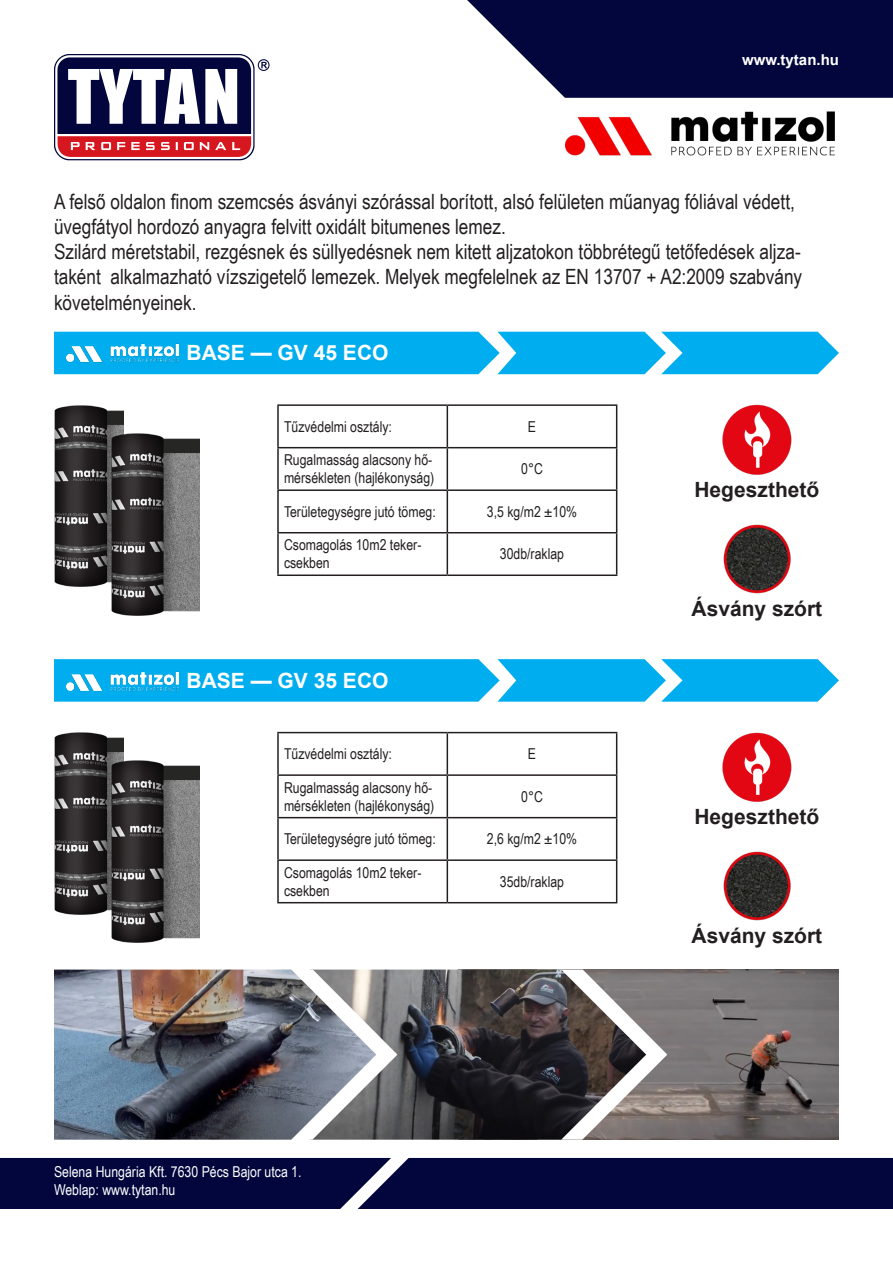
<style>
.page{position:relative;width:893px;height:1263px;background:#fff}
.page>*{position:absolute;margin:0;border:0;box-sizing:border-box;transform-origin:0 0}
.t1{font:21px/25.2px "Arial Narrow";color:#231f20}
.t2{font:700 21px "Arial";color:#231f20}
.t3{font:700 21px "Arial";color:#fff}
.t4{font:15px/18px "Arial Narrow";color:#231f20}
.t5{font:15px/18px "Arial Narrow";color:#fff}
.t6{font:700 15px "Arial";color:#fff}
</style>
<div class="page">
<svg style="left:467px;top:0;width:426px;height:98px;background:#1f2353"></svg>
<svg style="left:54px;top:54px;width:201px;height:106px"></svg>
<svg style="left:55px;top:55px;width:198px;height:104px"></svg>
<svg style="left:258px;top:59px;width:12px;height:12px"></svg>
<svg style="left:57px;top:57px;width:194px;height:100px"></svg>
<div style="left:0;top:1158px;width:893px;height:51px;background:#02063d"></div>
<img style="left:566px;top:111px;width:268px;height:45px">
<img style="left:667px;top:969px;width:172px;height:171px">
<svg style="left:646px;top:969px;width:21px;height:171px;background:#908b89"></svg>
<img style="left:397px;top:969px;width:249px;height:171px">
<div style="left:54px;top:332px;width:785px;height:42px;background:#00aeef"></div>
<img style="left:722px;top:404px;width:70px;height:71px">
<img style="left:723px;top:524px;width:68px;height:70px">
<img style="left:54px;top:405px;width:69px;height:181px">
<img style="left:65px;top:432px;width:134px;height:184px">
<hr style="left:277px;top:404px;width:170px;height:2px;background:#231f20">
<hr style="left:277px;top:406px;width:2px;height:41px;background:#231f20">
<hr style="left:447px;top:404px;width:170px;height:2px;background:#231f20">
<hr style="left:447px;top:406px;width:1px;height:41px;background:#231f20">
<hr style="left:616px;top:406px;width:1px;height:41px;background:#231f20">
<hr style="left:277px;top:447px;width:170px;height:1px;background:#231f20">
<hr style="left:277px;top:448px;width:2px;height:41px;background:#231f20">
<hr style="left:447px;top:447px;width:170px;height:1px;background:#231f20">
<hr style="left:447px;top:448px;width:1px;height:41px;background:#231f20">
<hr style="left:616px;top:448px;width:1px;height:41px;background:#231f20">
<hr style="left:277px;top:489px;width:170px;height:2px;background:#231f20">
<hr style="left:277px;top:491px;width:2px;height:41px;background:#231f20">
<hr style="left:447px;top:489px;width:170px;height:2px;background:#231f20">
<hr style="left:447px;top:491px;width:1px;height:41px;background:#231f20">
<hr style="left:616px;top:491px;width:1px;height:41px;background:#231f20">
<hr style="left:277px;top:532px;width:170px;height:1px;background:#231f20">
<hr style="left:277px;top:533px;width:2px;height:41px;background:#231f20">
<hr style="left:447px;top:532px;width:170px;height:1px;background:#231f20">
<hr style="left:447px;top:533px;width:1px;height:41px;background:#231f20">
<hr style="left:616px;top:533px;width:1px;height:41px;background:#231f20">
<hr style="left:277px;top:574px;width:170px;height:2px;background:#231f20">
<hr style="left:447px;top:574px;width:170px;height:2px;background:#231f20">
<img style="left:54px;top:732px;width:69px;height:182px">
<img style="left:65px;top:760px;width:134px;height:183px">
<hr style="left:277px;top:732px;width:170px;height:1px;background:#231f20">
<hr style="left:277px;top:733px;width:2px;height:41px;background:#231f20">
<hr style="left:447px;top:732px;width:170px;height:1px;background:#231f20">
<hr style="left:447px;top:733px;width:1px;height:41px;background:#231f20">
<hr style="left:616px;top:733px;width:1px;height:41px;background:#231f20">
<hr style="left:277px;top:774px;width:170px;height:2px;background:#231f20">
<hr style="left:277px;top:776px;width:2px;height:41px;background:#231f20">
<hr style="left:447px;top:774px;width:170px;height:2px;background:#231f20">
<hr style="left:447px;top:776px;width:1px;height:41px;background:#231f20">
<hr style="left:616px;top:776px;width:1px;height:41px;background:#231f20">
<hr style="left:277px;top:817px;width:170px;height:1px;background:#231f20">
<hr style="left:277px;top:818px;width:2px;height:41px;background:#231f20">
<hr style="left:447px;top:817px;width:170px;height:1px;background:#231f20">
<hr style="left:447px;top:818px;width:1px;height:41px;background:#231f20">
<hr style="left:616px;top:818px;width:1px;height:41px;background:#231f20">
<hr style="left:277px;top:859px;width:170px;height:2px;background:#231f20">
<hr style="left:277px;top:861px;width:2px;height:41px;background:#231f20">
<hr style="left:447px;top:859px;width:170px;height:2px;background:#231f20">
<hr style="left:447px;top:861px;width:1px;height:41px;background:#231f20">
<hr style="left:616px;top:861px;width:1px;height:41px;background:#231f20">
<hr style="left:277px;top:902px;width:170px;height:1px;background:#231f20">
<hr style="left:447px;top:902px;width:170px;height:1px;background:#231f20">
<img style="left:722px;top:732px;width:70px;height:70px">
<img style="left:723px;top:851px;width:68px;height:70px">
<svg style="left:54px;top:659px;width:785px;height:43px;background:#12b3f0"></svg>
<img style="left:67px;top:342px;width:111px;height:22px">
<img style="left:67px;top:670px;width:111px;height:22px">
<svg style="left:376px;top:969px;width:21px;height:171px;background:#848486"></svg>
<img style="left:54px;top:969px;width:322px;height:171px">
<p class="t6" style="left:742px;top:49px;width:98px">www.tytan.hu</p>
<p class="t1" style="left:54px;top:188px;width:742px">A felső oldalon finom szemcsés ásványi szórással borított, alsó felületen műanyag fóliával védett, üvegfátyol hordozó anyagra felvitt oxidált bitumenes lemez.</p>
<p class="t1" style="left:54px;top:238px;width:750px;text-align:justify">Szilárd méretstabil, rezgésnek és süllyedésnek nem kitett aljzatokon többrétegű tetőfedések aljza&shy;taként alkalmazható vízszigetelő lemezek. Melyek megfelelnek az EN 13707 + A2:2009 szabvány követelményeinek.</p>
<p class="t3" style="left:187px;top:338px;width:203px">BASE — GV 45 ECO</p>
<p class="t4" style="left:284px;top:417px;width:109px">Tűzvédelmi osztály:</p>
<p class="t4" style="left:528px;top:417px;width:10px">E</p>
<p class="t4" style="left:284px;top:451px;width:152px">Rugalmasság alacsony hő&shy;mérsékleten (hajlékonyság)</p>
<p class="t4" style="left:521px;top:460px;width:23px">0°C</p>
<p class="t4" style="left:284px;top:502px;width:153px">Területegységre jutó tömeg:</p>
<p class="t4" style="left:487px;top:502px;width:92px">3,5 kg/m2 ±10%</p>
<p class="t4" style="left:284px;top:536px;width:139px">Csomagolás 10m2 teker&shy;csekben</p>
<p class="t4" style="left:500px;top:545px;width:66px">30db/raklap</p>
<p class="t3" style="left:187px;top:666px;width:203px">BASE — GV 35 ECO</p>
<p class="t4" style="left:284px;top:744px;width:109px">Tűzvédelmi osztály:</p>
<p class="t4" style="left:528px;top:744px;width:10px">E</p>
<p class="t4" style="left:284px;top:778px;width:152px">Rugalmasság alacsony hő&shy;mérsékleten (hajlékonyság)</p>
<p class="t4" style="left:521px;top:787px;width:23px">0°C</p>
<p class="t4" style="left:284px;top:829px;width:153px">Területegységre jutó tömeg:</p>
<p class="t4" style="left:487px;top:829px;width:92px">2,6 kg/m2 ±10%</p>
<p class="t4" style="left:284px;top:863px;width:139px">Csomagolás 10m2 teker&shy;csekben</p>
<p class="t4" style="left:500px;top:872px;width:66px">35db/raklap</p>
<p class="t5" style="left:54px;top:1162px;width:249px">Selena Hungária Kft. 7630 Pécs Bajor utca 1.<br>Weblap: www.tytan.hu</p>
<p class="t2" style="left:694px;top:474px;width:126px">Hegeszthető</p>
<p class="t2" style="left:691px;top:594px;width:132px">Ásvány szórt</p>
<p class="t2" style="left:694px;top:802px;width:126px">Hegeszthető</p>
<p class="t2" style="left:691px;top:921px;width:132px">Ásvány szórt</p>
</div>
